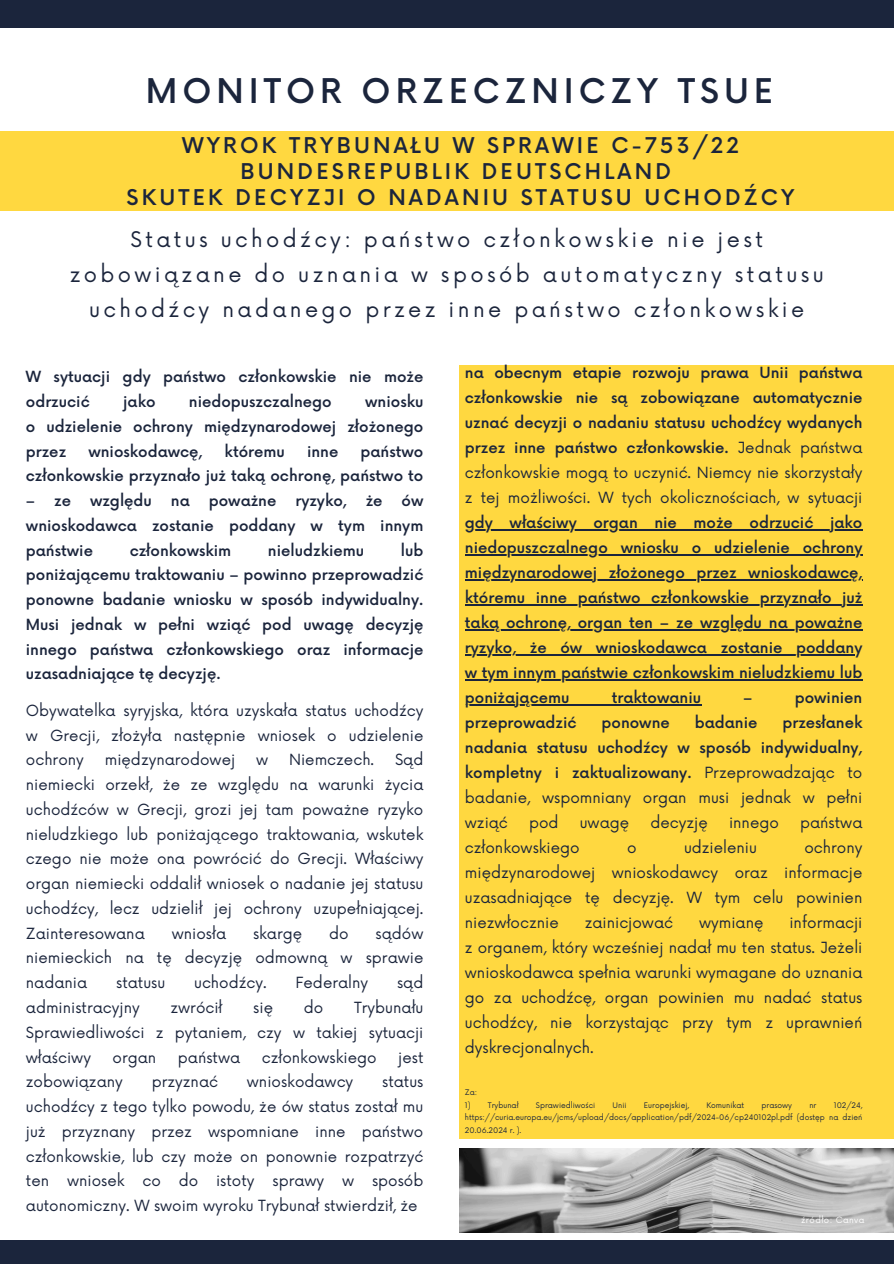
<style>
.page{position:relative;width:894px;height:1264px;background:#fff}
.page>*{position:absolute;margin:0;border:0;box-sizing:border-box;transform-origin:0 0}
.t1{font:500 33.15px "Now";letter-spacing:.15em;color:#1b253c}
.t2{font:500 21.15px/25.8px "Now";letter-spacing:.15em;color:#1b253c;text-align:center}
.t3{font:21px/34.8px "Now";letter-spacing:.16em;color:#1b253c;text-align:center}
.t4{font:500 15px/24.8px "Now";color:#1b253c;text-align:justify}
.t5{font:15px/24.8px "Now";color:#1b253c;text-align:justify}
.t6{font:8.4px "Now";letter-spacing:.05em;color:#fff}
.t7{font:7.5px/12.5px "Now";color:#1b253c;text-align:justify}
.s1{font-weight:400}
</style>
<div class="page">
<div style="left:459px;top:365px;width:434px;height:773px;background:#ffd840"></div>
<div style="left:0;top:0;width:893px;height:27px;background:#1b253c"></div>
<div style="left:0;top:132px;width:893px;height:78px;background:#ffd840"></div>
<div style="left:0;top:1240px;width:893px;height:23px;background:#1b253c"></div>
<hr style="left:465px;top:529px;width:397px;height:1px;background:#1b253c">
<hr style="left:465px;top:554px;width:397px;height:1px;background:#1b253c">
<hr style="left:465px;top:579px;width:397px;height:1px;background:#1b253c">
<hr style="left:465px;top:604px;width:397px;height:1px;background:#1b253c">
<hr style="left:465px;top:629px;width:397px;height:1px;background:#1b253c">
<hr style="left:465px;top:654px;width:389px;height:1px;background:#1b253c">
<hr style="left:465px;top:679px;width:397px;height:1px;background:#1b253c">
<hr style="left:465px;top:704px;width:236px;height:1px;background:#1b253c">
<img style="left:459px;top:1148px;width:434px;height:84px">
<p class="t1" style="left:146px;top:74px;width:628px">MONITOR ORZECZNICZY TSUE</p>
<h1 class="t2" style="left:126px;top:134px;width:669px">WYROK TRYBUNAŁU W SPRAWIE C-753/22<br>BUNDESREPUBLIK DEUTSCHLAND<br>SKUTEK DECYZJI O NADANIU STATUSU UCHODŹCY</h1>
<h2 class="t3" style="left:70px;top:223px;width:755px">Status uchodźcy: państwo członkowskie nie jest zobowiązane do uznania w sposób automatyczny statusu uchodźcy nadanego przez inne państwo członkowskie</h2>
<p class="t4" style="left:26px;top:365px;width:399px">W sytuacji gdy państwo członkowskie nie może odrzucić</p>
<p class="t4" style="left:26px;top:390px;width:399px;text-indent:339px">wniosku o udzielenie ochrony międzynarodowej złożonego przez</p>
<p class="t4" style="left:123px;top:390px;width:34px">jako</p>
<p class="t4" style="left:189px;top:390px;width:144px">niedopuszczalnego</p>
<p class="t4" style="left:88px;top:440px;width:116px">wnioskodawcę,</p>
<p class="t4" style="left:224px;top:440px;width:62px">któremu</p>
<p class="t4" style="left:307px;top:440px;width:33px">inne</p>
<p class="t4" style="left:26px;top:440px;width:399px;text-align:right">państwo<br>członkowskie przyznało już taką ochronę, państwo to</p>
<p class="t4" style="left:26px;top:489px;width:47px">– ze</p>
<p class="t4" style="left:90px;top:489px;width:63px">względu</p>
<p class="t4" style="left:171px;top:489px;width:20px">na</p>
<p class="t4" style="left:209px;top:489px;width:69px">poważne</p>
<p class="t4" style="left:295px;top:489px;width:53px">ryzyko,</p>
<p class="t4" style="left:365px;top:489px;width:18px">że</p>
<p class="t4" style="left:26px;top:489px;width:399px;text-indent:375px">ów wnioskodawca zostanie poddany w tym innym państwie</p>
<p class="t4" style="left:26px;top:539px;width:399px;text-indent:375px">lub poniżającemu traktowaniu – powinno przeprowadzić ponowne badanie wniosku w sposób indywidualny.<br>Musi jednak w pełni wziąć pod uwagę decyzję innego państwa członkowskiego oraz informacje uzasadniające tę decyzję.</p>
<h3 class="t5" style="left:26px;top:698px;width:399px">Obywatelka syryjska, która uzyskała status uchodźcy w Grecji, złożyła następnie wniosek o udzielenie ochrony</h3>
<p class="t4" style="left:130px;top:539px;width:103px">członkowskim</p>
<p class="t4" style="left:268px;top:539px;width:98px">nieludzkiemu</p>
<h3 class="t5" style="left:26px;top:748px;width:399px;text-indent:369px">Sąd niemiecki orzekł, że ze względu na warunki życia uchodźców w Grecji, grozi jej tam poważne ryzyko nieludzkiego lub poniżającego traktowania, wskutek czego nie może ona powrócić do Grecji. Właściwy organ niemiecki oddalił wniosek o nadanie jej statusu uchodźcy, lecz udzielił jej ochrony uzupełniającej.<br>Zainteresowana</h3>
<h3 class="t5" style="left:105px;top:748px;width:132px">międzynarodowej</h3>
<h3 class="t5" style="left:256px;top:748px;width:14px">w</h3>
<h3 class="t5" style="left:289px;top:748px;width:87px">Niemczech.</h3>
<h3 class="t5" style="left:26px;top:921px;width:399px;text-indent:349px">sądów niemieckich na tę decyzję odmowną w sprawie nadania</h3>
<h3 class="t5" style="left:172px;top:921px;width:56px">wniosła</h3>
<h3 class="t5" style="left:253px;top:921px;width:51px">skargę</h3>
<h3 class="t5" style="left:329px;top:921px;width:21px">do</h3>
<h3 class="t5" style="left:116px;top:971px;width:51px">statusu</h3>
<h3 class="t5" style="left:194px;top:971px;width:74px">uchodźcy.</h3>
<h3 class="t5" style="left:295px;top:971px;width:74px">Federalny</h3>
<h3 class="t5" style="left:397px;top:971px;width:28px">sąd</h3>
<h3 class="t5" style="left:26px;top:995px;width:115px">administracyjny</h3>
<h3 class="t5" style="left:170px;top:995px;width:53px">zwrócił</h3>
<h3 class="t5" style="left:253px;top:995px;width:21px">się</h3>
<h3 class="t5" style="left:304px;top:995px;width:21px">do</h3>
<h3 class="t5" style="left:26px;top:995px;width:399px;text-indent:328px">Trybunału Sprawiedliwości z pytaniem, czy w takiej sytuacji właściwy</h3>
<h3 class="t5" style="left:112px;top:1045px;width:45px">organ</h3>
<h3 class="t5" style="left:178px;top:1045px;width:64px">państwa</h3>
<h3 class="t5" style="left:262px;top:1045px;width:116px">członkowskiego</h3>
<h3 class="t5" style="left:398px;top:1045px;width:27px">jest</h3>
<h3 class="t5" style="left:26px;top:1070px;width:98px">zobowiązany</h3>
<h3 class="t5" style="left:152px;top:1070px;width:68px">przyznać</h3>
<h3 class="t5" style="left:247px;top:1070px;width:108px">wnioskodawcy</h3>
<h3 class="t5" style="left:26px;top:1070px;width:399px;text-indent:356px">status uchodźcy z tego tylko powodu, że ów status został mu już przyznany przez wspomniane inne państwo członkowskie, lub czy może on ponownie rozpatrzyć ten wniosek co do istoty sprawy w sposób autonomiczny. W swoim wyroku Trybunał stwierdził, że</h3>
<h4 class="t4" style="left:465px;top:361px;width:399px">na obecnym etapie rozwoju prawa Unii państwa członkowskie nie są zobowiązane automatycznie uznać decyzji o nadaniu statusu uchodźcy wydanych przez inne państwo członkowskie. <span class="s1">Jednak państwa członkowskie mogą to uczynić. Niemcy nie skorzystały z tej możliwości. W tych okolicznościach, w sytuacji</span></h4>
<h5 class="t4" style="left:465px;top:511px;width:399px">gdy właściwy organ nie może odrzucić jako</h5>
<p class="t4" style="left:465px;top:536px;width:399px">niedopuszczalnego wniosku o udzielenie ochrony</p>
<h5 class="t4" style="left:465px;top:561px;width:399px">międzynarodowej złożonego przez wnioskodawcę,</h5>
<p class="t4" style="left:465px;top:586px;width:399px">któremu inne państwo członkowskie przyznało już</p>
<p class="t4" style="left:465px;top:611px;width:399px">taką ochronę, organ ten – ze względu na poważne</p>
<h6 class="t4" style="left:465px;top:636px;width:399px">ryzyko, że ów wnioskodawca zostanie poddany</h6>
<p class="t4" style="left:465px;top:661px;width:399px">w tym innym państwie członkowskim nieludzkiemu lub poniżającemu</p>
<p class="t4" style="left:611px;top:686px;width:91px">traktowaniu</p>
<p class="t4" style="left:743px;top:686px;width:11px">–</p>
<p class="t4" style="left:794px;top:686px;width:69px">powinien</p>
<p class="t4" style="left:465px;top:711px;width:399px;text-indent:317px">przesłanek nadania statusu uchodźcy w sposób indywidualny, kompletny i zaktualizowany. <span class="s1">Przeprowadzając to badanie, wspomniany organ musi jednak w pełni wziąć</span></p>
<p class="t4" style="left:465px;top:711px;width:113px">przeprowadzić</p>
<p class="t4" style="left:601px;top:711px;width:70px">ponowne</p>
<p class="t4" style="left:694px;top:711px;width:64px">badanie</p>
<p class="t5" style="left:529px;top:811px;width:31px">pod</p>
<p class="t5" style="left:579px;top:811px;width:51px">uwagę</p>
<p class="t5" style="left:650px;top:811px;width:59px">decyzję</p>
<p class="t5" style="left:728px;top:811px;width:51px">innego</p>
<p class="t5" style="left:799px;top:811px;width:64px">państwa</p>
<p class="t5" style="left:465px;top:836px;width:116px">członkowskiego</p>
<p class="t5" style="left:627px;top:836px;width:11px">o</p>
<p class="t5" style="left:683px;top:836px;width:74px">udzieleniu</p>
<p class="t5" style="left:465px;top:836px;width:399px;text-indent:339px">ochrony międzynarodowej wnioskodawcy oraz informacje uzasadniające tę decyzję. W tym celu powinien niezwłocznie</p>
<p class="t5" style="left:465px;top:911px;width:399px;text-indent:324px">informacji z organem, który wcześniej nadał mu ten status. Jeżeli wnioskodawca spełnia warunki wymagane do uznania go za uchodźcę, organ powinien mu nadać status uchodźcy, nie korzystając przy tym z uprawnień dyskrecjonalnych.</p>
<p class="t7" style="left:465px;top:1086px;width:14px">Za:</p>
<p class="t7" style="left:465px;top:1099px;width:55px">1) Trybunał</p>
<p class="t7" style="left:536px;top:1099px;width:61px">Sprawiedliwości</p>
<p class="t7" style="left:612px;top:1099px;width:15px">Unii</p>
<p class="t7" style="left:643px;top:1099px;width:47px">Europejskiej,</p>
<p class="t7" style="left:706px;top:1099px;width:39px">Komunikat</p>
<p class="t7" style="left:761px;top:1099px;width:32px">prasowy</p>
<p class="t7" style="left:809px;top:1099px;width:9px">nr</p>
<p class="t5" style="left:584px;top:911px;width:90px">zainicjować</p>
<p class="t5" style="left:698px;top:911px;width:66px">wymianę</p>
<p class="t7" style="left:465px;top:1099px;width:399px;text-indent:369px">102/24, https://curia.europa.eu/jcms/upload/docs/application/pdf/2024-06/cp240102pl.pdf (dostęp na dzień 20.06.2024 r. ).</p>
<p class="t6" style="left:801px;top:1215px;width:65px">źródło: Canva</p>
</div>
